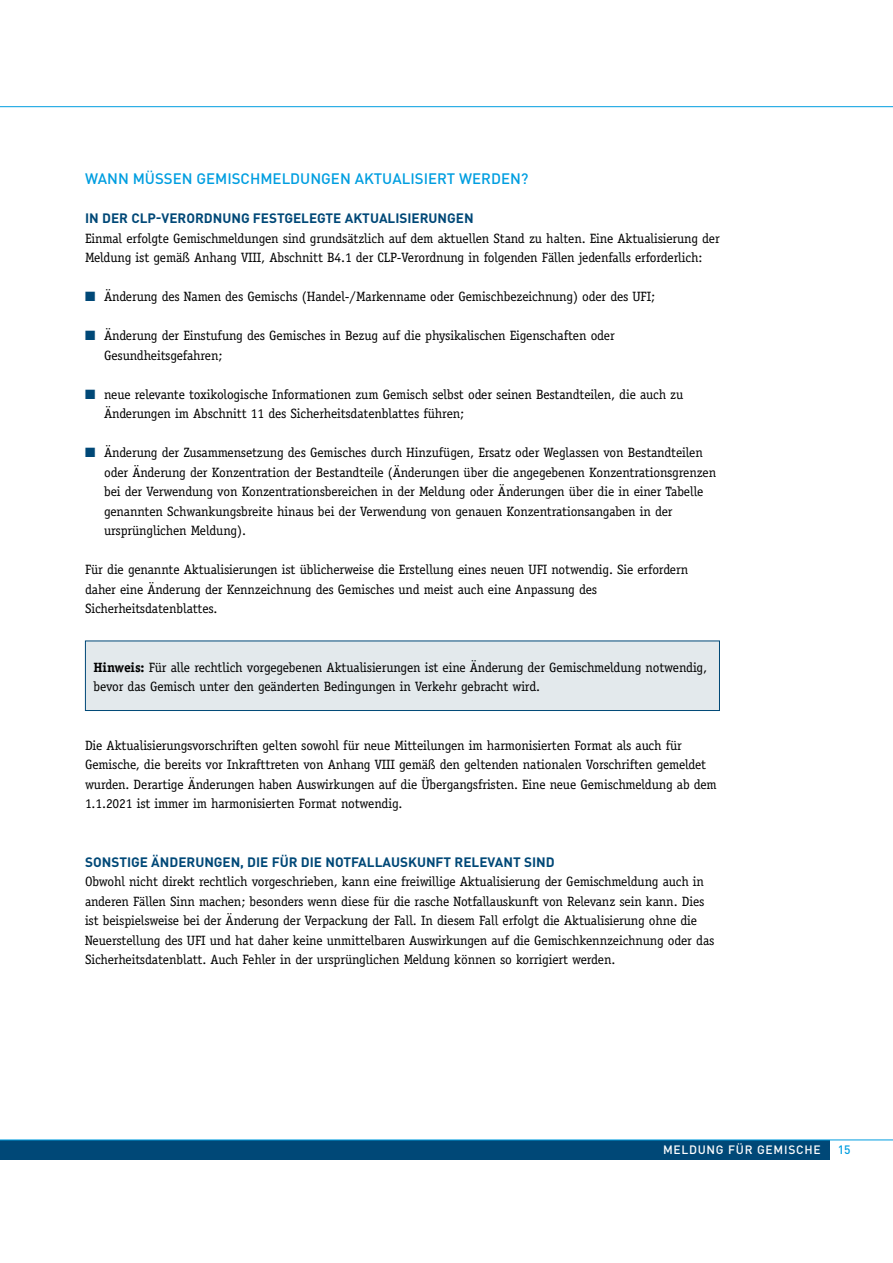
<style>
.page{position:relative;width:893px;height:1263px;background:#fff}
.page>*{position:absolute;margin:0;border:0;box-sizing:border-box;transform-origin:0 0}
.t1{font:500 15px "DIN Pro";color:#009ee0}
.t2{font:13.5px/19.5px "Officina Serif";letter-spacing:-.01em;color:#000}
.t3{font:700 13.5px "DIN Pro";color:#004877}
.t4{font:500 12px "DIN Pro";color:#fff}
.t5{font:500 12px "DIN Pro";color:#009ee0}
.s1{color:#004877}
.s2{font-weight:700}
</style>
<div class="page">
<div style="left:85px;top:641px;width:635px;height:70px;background:#e3e9ec;border:1px solid #004877"></div>
<div style="left:0;top:1140px;width:829px;height:20px;background:#004877"></div>
<hr style="left:0;top:1139px;width:893px;height:1px;background:#009ee0">
<hr style="left:0;top:106px;width:893px;height:1px;background:#009ee0">
<p class="t1" style="left:85px;top:169px;width:445px">WANN MÜSSEN GEMISCH MELDUNGEN AKTUALISIERT WERDEN?</p>
<p class="t3" style="left:85px;top:209px;width:390px">I N DER CLP-VERORDNUNG FESTGELEGTE AKTUALISIERUNGEN</p>
<p class="t2" style="left:85px;top:229px;width:636px">Einmal erfolgte Gemischmeldungen sind grundsätzlich auf dem aktuellen Stand zu halten. Eine Aktualisierung der<br>Meldung ist gemäß Anhang VIII, Abschnitt B4.1 der CLP-Verordnung in folgenden Fällen jedenfalls erforderlich:</p>
<p class="t2" style="left:85px;top:287px;width:572px"><span class="s1">■</span> Änderung des Namen des Gemischs (Handel-/Markenname oder Gemischbezeichnung) oder des UFI;</p>
<p class="t2" style="left:104px;top:326px;width:512px;text-indent:-19px"><span class="s1">■</span> Änderung der Einstufung des Gemisches in Bezug auf die physikalischen Eigenschaften oder<br>Gesundheitsgefahren;</p>
<p class="t2" style="left:104px;top:384px;width:581px;text-indent:-19px"><span class="s1">■</span> neue relevante toxikologische Informationen zum Gemisch selbst oder seinen Bestandteilen, die auch zu<br>Änderungen im Abschnitt 11 des Sicherheitsdatenblattes führen;</p>
<p class="t2" style="left:104px;top:443px;width:614px;text-indent:-19px"><span class="s1">■</span> Änderung der Zusammensetzung des Gemisches durch Hinzufügen, Ersatz oder Weglassen von Bestandteilen oder Änderung der Konzentration der Bestandteile (Änderungen über die angegebenen Konzentrationsgrenzen bei der Verwendung von Konzentrationsbereichen in der Meldung oder Änderungen über die in einer Tabelle genannten Schwankungsbreite hinaus bei der Verwendung von genauen Konzentrationsangaben in der ursprünglichen Meldung).</p>
<p class="t2" style="left:85px;top:560px;width:605px">Für die genannte Aktualisierungen ist üblicherweise die Erstellung eines neuen UFI notwendig. Sie erfordern daher eine Änderung der Kennzeichnung des Gemisches und meist auch eine Anpassung des<br>Sicherheitsdatenblattes.</p>
<p class="t2" style="left:94px;top:657px;width:615px"><span class="s2">Hinweis:</span> Für alle rechtlich vorgegebenen Aktualisierungen ist eine Änderung der Gemischmeldung notwendig, bevor das Gemisch unter den geänderten Bedingungen in Verkehr gebracht wird.</p>
<p class="t2" style="left:85px;top:735px;width:633px">Die Aktualisierungsvorschriften gelten sowohl für neue Mitteilungen im harmonisierten Format als auch für Gemische, die bereits vor Inkrafttreten von Anhang VIII gemäß den geltenden nationalen Vorschriften gemeldet wurden. Derartige Änderungen haben Auswirkungen auf die Übergangsfristen. Eine neue Gemischmeldung ab dem 1.1.2021 ist immer im harmonisierten Format notwendig.</p>
<p class="t3" style="left:85px;top:853px;width:471px">SONSTIGE ÄNDERUNGEN, DIE FÜR DIE NOTFALLAUSKUNFT RELEVANT SIND</p>
<p class="t2" style="left:85px;top:872px;width:631px">Obwohl nicht direkt rechtlich vorgeschrieben, kann eine freiwillige Aktualisierung der Gemischmeldung auch in anderen Fällen Sinn machen; besonders wenn diese für die rasche Notfallauskunft von Relevanz sein kann. Dies ist beispielsweise bei der Änderung der Verpackung der Fall. In diesem Fall erfolgt die Aktualisierung ohne die Neuerstellung des UFI und hat daher keine unmittelbaren Auswirkungen auf die Gemischkennzeichnung oder das Sicherheitsdatenblatt. Auch Fehler in der ursprünglichen Meldung können so korrigiert werden.</p>
<p class="t4" style="left:663px;top:1141px;width:10px">MELDUNG</p>
<p class="t4" style="left:728px;top:1141px;width:38px">FÜR GEMIS</p>
<p class="t4" style="left:796px;top:1141px;width:24px">CHE</p>
<p class="t5" style="left:838px;top:1141px;width:14px">15</p>
</div>
